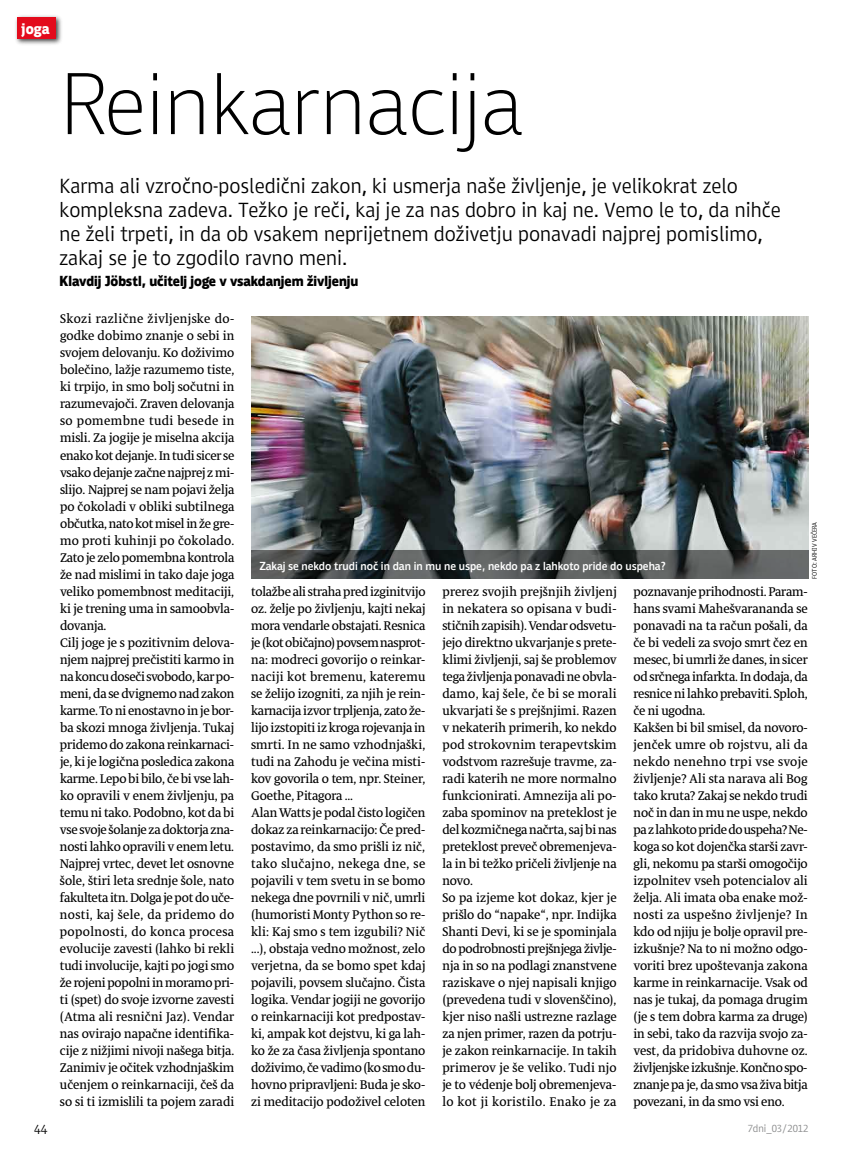
<style>
.page{position:relative;width:851px;height:1153px;background:#fff}
.page>*{position:absolute;margin:0;border:0;box-sizing:border-box;transform-origin:0 0}
.t1{font:300 90px "Toti Sans";letter-spacing:-.01em;color:#000}
.t2{font:21px/24px "Toti Mali";color:#000}
.t3{font:800 15.75px "Toti Slab";color:#fff}
.t4{font:800 15px "Toti Sans";color:#000}
.t5{font:13.5px "Toti Mali";color:#000}
.t6{font:12.75px/17px "Toti Serif";letter-spacing:-.01em;color:#000}
.t7{font:700 12px "Toti Sans";color:#fff}
.t8{font:10.5px "Toti Mali";color:#878889}
.t9{font:6.75px "Toti Mali";color:#000}
</style>
<div class="page">
<div style="left:13px;top:13px;width:50px;height:33px;background:#000;opacity:.75"></div>
<div style="left:17px;top:17px;width:38px;height:21px;background:#e30b1c"></div>
<img style="left:251px;top:316px;width:557px;height:234px">
<svg style="left:251px;top:550px;width:557px;height:28px;background:#474b4b"></svg>
<p class="t3" style="left:21px;top:19px;width:30px">joga</p>
<h1 class="t1" style="left:60px;top:54px;width:465px">Re- in- kar-na-ci-ja</h1>
<p class="t2" style="left:60px;top:173px;width:722px">Kar-ma ali vzroč-no-po-sle-dič-ni za-kon, ki usmer-ja na-še živ-lje-nje, je ve- li- ko-krat ze- lo komp- lek-sna za-de-va. Tež-ko je re-či, kaj je za nas do-bro in kaj ne. Ve-mo le to, da nih-če ne že- li tr-pe-ti, in da ob vsa-kem ne-pri-jet-nem do-ži-vet-ju po-na-va-di naj-prej po-mi-sli-mo, za-kaj se je to zgo-di- lo rav-no me-ni.</p>
<p class="t4" style="left:60px;top:272px;width:300px">Klav-dij Jöbstl, uči-telj jo-ge v vsak-da-njem živ-lje-nju</p>
<p class="t6" style="left:60px;top:310px;width:176px;text-indent:69px">ne živ-ljenj-ske do&shy;god-ke do-bi-mo zna-nje o se-bi in svo-jem de-lo-va-nju. Ko do- ži-vi-mo bo-le-či-no, laž-je ra-zu-me-mo ti-ste, ki tr-pi-jo, in smo bolj so- čut-ni in ra-zu-me-va-jo- či. Zra-ven de-lo-va-nja so po-memb-ne tu-di be-se-de in mi-sli. Za jo-gi-je je mi-sel-na akci-ja ena-ko kot de-ja-nje. In tu-di si-cer se vsa-ko de-ja-nje zač-ne naj-prej z mi&shy;sli-jo. Naj-prej se nam po-ja-vi že-lja po čo-ko-la-di v obli-ki sub-til-ne-ga občut-ka, na-to kot mi-sel in že gre&shy;mo pro-ti ku-hi-nji po čo-ko-la-do.<br>Za-to je ze-lo po-memb-na kon-tro-la že nad mi-sli-mi in ta-ko da-je jo-ga ve-li-ko po-memb-nost me-di-ta-ci-ji, ki je tre-ning uma in sa-mo- obv-la&shy;do-va-nja.<br>Cilj jo-ge je s po-zi-tiv-nim de-lo-va&shy;njem naj-prej pre-či-sti-ti kar-mo in na kon-cu do-se-či svo-bo-do, kar po&shy;me-ni, da se dvig-ne-mo nad za-kon kar-me. To ni eno-stav-no in je bor&shy;ba sko-zi mno-ga živ-lje-nja. Tu-kaj pri-de-mo do za-ko-na re-in-kar-na-ci&shy;je, ki je lo-gič-na po-sle-di-ca za-ko-na kar-me. Le-po bi bi-lo, če bi vse lah&shy;ko opra-vi-li v enem živ-lje-nju, pa te-mu ni ta-ko. Po-dob-no, kot da bi vse svo-je šo-la-</p>
<p class="t6" style="left:60px;top:310px;width:53px">Sko-zi raz-lič-</p>
<p class="t6" style="left:60px;top:820px;width:176px;text-align:justify;text-indent:70px">nje za dok-tor-ja zna&shy;no-sti lah-ko opra-vi-li v enem le-tu.<br>Naj-prej vr-tec, de-vet let osnov-ne šo-le</p>
<p class="t6" style="left:82px;top:871px;width:104px">, šti-ri le-ta sred-nje šo-le</p>
<p class="t6" style="left:60px;top:871px;width:176px;text-align:justify;text-indent:143px">, na-to fa-kul-te-ta itn. Dol-ga je pot do uče&shy;no-sti, kaj še-le, da pri-de-mo do po-p</p>
<p class="t6" style="left:60px;top:922px;width:176px;text-indent:23px">ol-no-sti, do kon-ca pro-ce-sa evo-lu-ci-je za-ve-sti (lah-ko bi re-kli tu-di invo-lu-ci-je, kaj-ti po jo-gi smo že ro-je-ni po-p</p>
<p class="t6" style="left:60px;top:973px;width:176px;text-align:justify;text-indent:69px">ol-ni in mo-ra-mo pri&shy;ti (spet) do svo-je izvor-ne za-ve-sti (At-ma ali re-snič-ni Jaz). Ven-dar nas ovi-ra-jo na-pač-ne iden-ti-fi-ka&shy;ci-je z niž-ji-mi ni-vo-ji na-še-ga bit-ja.<br>Za-ni-miv je oči-tek vzhod-njaš-kim uče-njem o re-in-kar-na-ci-ji, češ da so si ti izmi-sli-li ta po-jem za-ra-di</p>
<p class="t7" style="left:259px;top:559px;width:407px">Za-kaj se nek-do tru-di noč in dan in mu ne uspe, nek-do pa z lah-ko-to pri-de do uspe-ha?</p>
<p class="t9" style="left:810px;top:578px;width:58px;rotate:-90deg">foto: arhiv večera</p>
<p class="t6" style="left:251px;top:582px;width:176px">to-laž-be ali stra-ha pred izgi-nit-vi-jo oz. že-lje po živ-lje-nju, kaj-ti ne-kaj mo-ra ven-dar-le obsta-ja-ti. Re-sni-ca je (kot obi-čaj-no) pov-sem nas-prot&shy;na: mo- dre-ci go-vo-ri-jo o re-in-kar&shy;na-ci-ji kot bre-me-nu, ka-te-re-mu se že-li-jo izog-ni-ti, za njih je re-in&shy;kar-na-ci-ja izvor tr-plje-nja, za-to že&shy;li-jo izsto-p i-ti iz kro-ga ro-je-va-nja in smr-ti. In ne sa-mo vzhod-njaš-ki, tu-di na Za-ho- du je ve-či-na mi-sti&shy;kov go-vo-ri-la o tem, npr. Ste-i-ner, Go-et-he, Pi-ta-go-ra ...<br>A-lan Watt-s je po-dal či-sto lo-gi-čen do-kaz za re-in-kar-na-ci-jo: Če pred&shy;po-sta-vi-mo, da smo priš-li iz nič, ta-ko slu-čaj-no, ne-ke-ga dne, se po-ja-vi-li v tem sve-tu in se bo-mo ne-ke-ga dne povr-ni-li v nič, umr-li (hu-mo-ri-sti Mont-y Python so re&shy;kli: Kaj smo s tem izgu-bi-li? Nič ...), obsta-ja ved-no mož-nost, ze-lo ver-jet-na, da se bo-mo spet kdaj po-ja-vi-li, pov-sem slu-čaj-no. Či-sta lo-gi-ka. Ven-dar jo-gi-ji ne go-vo-ri-jo o re-in-kar-na-ci-ji kot pred-po-</p>
<p class="t6" style="left:251px;top:1007px;width:176px;text-align:justify;text-indent:148px">stav&shy;ki, ampak kot dej- stvu, ki ga lah&shy;ko že za ča-sa živ-lje-nja spon-ta-no do-ži-vi-mo, če va-di-mo (ko smo du&shy;hov-no pri-prav-lje-ni: Bu-da je sko&shy;zi me-di-ta-ci-jo po-do-ži-vel ce-lo-ten</p>
<p class="t6" style="left:442px;top:582px;width:176px">pre-rez svo-jih prejš-njih živ-ljenj in ne-ka-te-ra so opi-sa-na v bu-di&shy;stič-nih za-pi-sih). Ven-dar odsve-tu&shy;je-jo di-rekt-no ukvar-ja-nje s pre-te&shy;kli-mi živ-lje-nji, saj še prob-le-mov te-ga živ-lje-nja po-na-va-di ne obvla&shy;da-mo, kaj še-le , če bi se mo-ra-li ukvar-ja-ti še s prejš-nji-mi. Ra-zen v ne-ka-te-rih pri-me-rih, ko nek-do pod stro-kov-nim te-ra-pevt-skim vod-stvom ra-zre-šu-je trav-me, za&shy;ra-di ka-te-rih ne mo-re nor-mal-no funk-ci-o-ni-ra-ti. Amne-zi-ja ali po&shy;za-ba spo-mi-nov na pre-te-klost je del koz-mič-ne-ga načr-ta, saj bi nas pre-te-klost pre-več obre-me-nje-va&shy;la in bi tež-ko pri-če-li živ-lje-nje na no-vo.<br>So pa izje-me kot do-kaz, kjer je priš-lo do “na-pa-</p>
<p class="t6" style="left:442px;top:905px;width:176px;text-align:justify;text-indent:85px">ke“, npr. Indij-ka Shan-ti De-vi, ki se je spo-mi-nja-la do po-drob-no-sti prejš-nje-ga živ-lje&shy;nja in so na pod-la-gi znan-stve-ne ra-zi-ska-ve o njej na-p i-sa-li knji-go (pre-ve-de-na tu-di v slo-venš-či-no), kjer ni-so naš-li ustre-zne raz-la-ge za njen pri-mer, ra-zen da potr-ju&shy;je za-kon re-in-kar-na-ci-je. In ta-kih pri-me-rov je še ve-li-ko. Tu-di njo je to véde-nje bolj obre-me-nje-va&shy;lo kot ji ko-ri-sti-lo. Ena-ko je za</p>
<p class="t6" style="left:633px;top:582px;width:176px;text-align:justify">po-zna-va-nje pri-hod-no-sti. Pa-ram&shy;hans sva-mi Ma-heš-va-ra-nan-da se po-na-va-di na ta ra-čun po-ša-li</p>
<p class="t6" style="left:633px;top:616px;width:176px;text-indent:155px">, da če bi ve-de-li za svo-jo smrt čez en me-sec, bi umr-li že da-nes, in si-cer od sr-čne-ga infarkta. In do-da-ja, da re-sni-ce ni lah-ko pre-ba-vi-ti. Sploh, če ni ugod-na.<br>Kak-šen bi bil smi-sel, da no-vo-ro&shy;jen-ček umre ob roj-stvu, ali da nek-do ne-neh-no tr-pi</p>
<p class="t6" style="left:633px;top:752px;width:176px;text-indent:122px">vse svo-je živ-lje-nje? Ali sta na-ra-va ali Bog ta-ko kru-ta? Za-kaj se nek-do tru-di noč in dan in mu ne uspe , nek-do pa z lah-ko-to pri-de do uspe-ha? Ne&shy;ko-ga so kot do-jenč-ka star-ši zavr&shy;gli, ne-ko-mu pa star-ši omo-go-či-jo izpol-ni-tev vseh po-ten-cia-lov ali že-lja. Ali ima-ta oba ena-ke mož&shy;no-sti za uspeš-no živ-lje-nje? In kdo od nji-ju je bo-lje opra-vil pre&shy;iz-kuš-nje? Na to ni mož-no odgo&shy;vo-ri-ti brez upoš-te-va-nja za-ko-na kar-me in re-in-kar-na-ci-je. Vsak od nas je tu-kaj, da po-ma-ga dru-gim (je s tem do-bra kar-ma za dru-ge) in se-bi, ta-ko da raz-vi-ja svo-jo za&shy;vest, da pri-do-bi-va du-hov-ne oz. živ-ljenj-ske izkuš-nje. Konč-no spo&shy;zna-nje pa je, da smo vsa ži-va bit-ja po-ve-za-ni, in da smo vsi eno.</p>
<p class="t5" style="left:34px;top:1121px;width:8px">44</p>
<p class="t8" style="left:747px;top:1121px;width:62px">7dni_03/2012</p>
</div>
